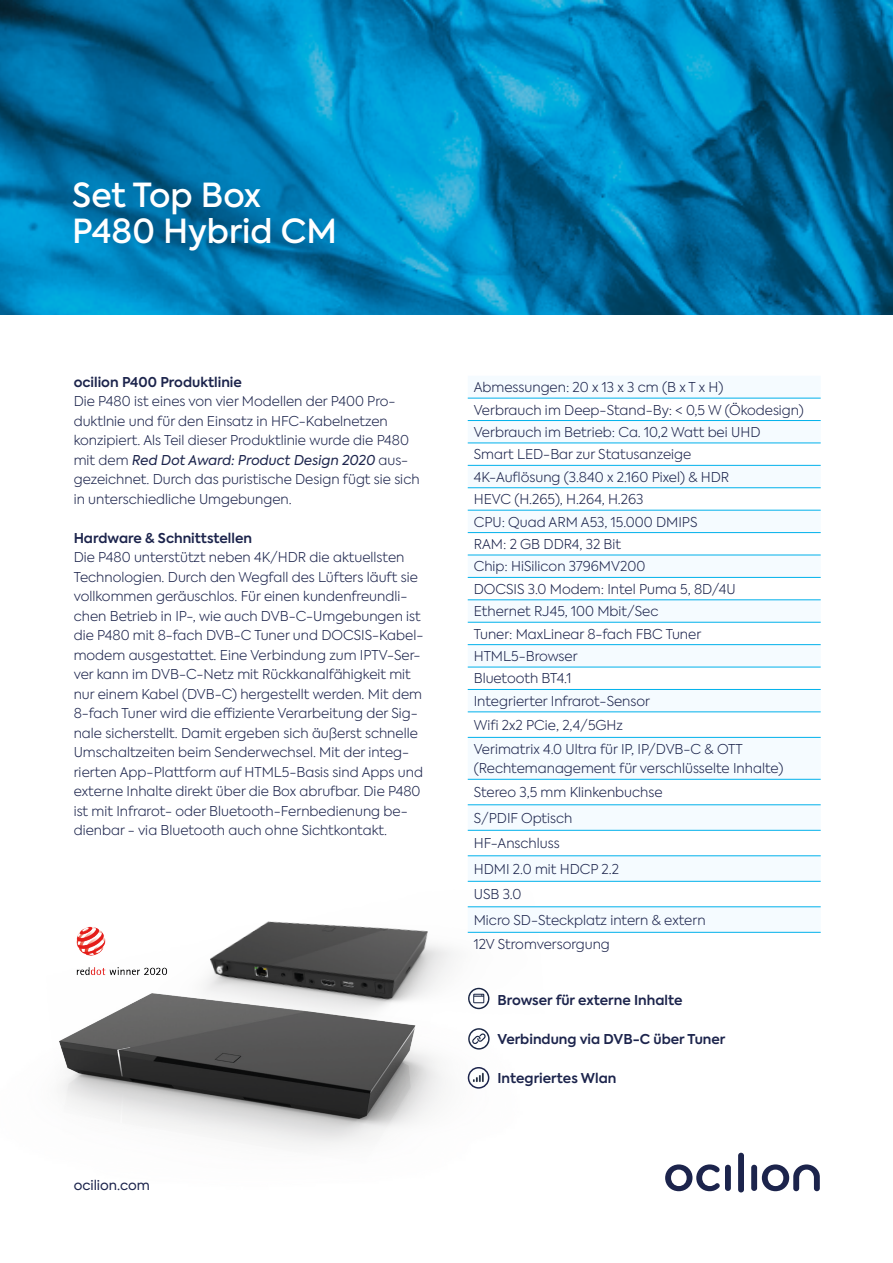
<style>
.page{position:relative;width:893px;height:1263px;background:#fff}
.page>*{position:absolute;margin:0;border:0;box-sizing:border-box;transform-origin:0 0}
.t1{font:500 33px/36px "Axiforma";color:#fff}
.t2{font:300 13.5px/19.5px "Axiforma";color:#1c244c}
.t3{font:600 13.5px "Axiforma";color:#1c244c}
.t4{font:13.5px "Axiforma";color:#1c244c}
.s1{font-weight:400;font-style:italic}
</style>
<div class="page">
<img style="left:210px;top:829px;width:258px;height:146px">
<img style="left:59px;top:975px;width:431px;height:171px">
<img style="left:71px;top:926px;width:100px;height:53px">
<img style="left:0;top:0;width:893px;height:315px">
<svg style="left:665px;top:1164px;width:55px;height:27px"></svg>
<div style="left:725px;top:1165px;width:6px;height:26px;background:#1c244c;border-radius:3px"></div>
<div style="left:738px;top:1153px;width:6px;height:39px;background:#1c244c;border-radius:3px"></div>
<div style="left:751px;top:1165px;width:6px;height:26px;background:#1c244c;border-radius:3px"></div>
<svg style="left:762px;top:1164px;width:58px;height:27px"></svg>
<svg style="left:468px;top:397px;width:353px;height:535px;fill:#f5fbff"></svg>
<hr style="left:468px;top:398px;width:353px;height:1px;background:#00b1eb">
<hr style="left:468px;top:420px;width:353px;height:1px;background:#00b1eb">
<hr style="left:468px;top:443px;width:353px;height:1px;background:#00b1eb">
<hr style="left:468px;top:465px;width:353px;height:1px;background:#00b1eb">
<hr style="left:468px;top:487px;width:353px;height:1px;background:#00b1eb">
<hr style="left:468px;top:510px;width:353px;height:1px;background:#00b1eb">
<hr style="left:468px;top:532px;width:353px;height:1px;background:#00b1eb">
<hr style="left:468px;top:555px;width:353px;height:1px;background:#00b1eb">
<hr style="left:468px;top:577px;width:353px;height:1px;background:#00b1eb">
<hr style="left:468px;top:599px;width:353px;height:1px;background:#00b1eb">
<hr style="left:468px;top:622px;width:353px;height:1px;background:#00b1eb">
<hr style="left:468px;top:644px;width:353px;height:1px;background:#00b1eb">
<hr style="left:468px;top:667px;width:353px;height:1px;background:#00b1eb">
<hr style="left:468px;top:689px;width:353px;height:1px;background:#00b1eb">
<hr style="left:468px;top:711px;width:353px;height:1px;background:#00b1eb">
<hr style="left:468px;top:737px;width:353px;height:1px;background:#00b1eb">
<hr style="left:468px;top:779px;width:353px;height:1px;background:#00b1eb">
<hr style="left:468px;top:804px;width:353px;height:1px;background:#00b1eb">
<hr style="left:468px;top:830px;width:353px;height:1px;background:#00b1eb">
<hr style="left:468px;top:855px;width:353px;height:1px;background:#00b1eb">
<hr style="left:468px;top:881px;width:353px;height:1px;background:#00b1eb">
<hr style="left:468px;top:906px;width:353px;height:1px;background:#00b1eb">
<hr style="left:468px;top:932px;width:353px;height:1px;background:#00b1eb">
<svg style="left:468px;top:988px;width:21px;height:21px"></svg>
<svg style="left:468px;top:1028px;width:22px;height:21px"></svg>
<img style="left:472px;top:1071px;width:14px;height:13px">
<div style="left:468px;top:1067px;width:21px;height:22px;border:2px solid #1c244c;border-radius:50%"></div>
<h1 class="t1" style="left:72px;top:177px;width:266px">Set Top Box<br>P480 Hybrid CM</h1>
<p class="t3" style="left:74px;top:373px;width:170px">ocilion P400 Produktlinie</p>
<p class="t2" style="left:74px;top:392px;width:347px">Die P480 ist eines von vier Modellen der P400 Pro&shy;duktlnie und für den Einsatz in HFC-Kabelnetzen konzipiert. Als Teil dieser Produktlinie wurde die P480 mit dem <span class="s1">Red Dot Award: Product Design 2020</span> aus&shy;gezeichnet. Durch das puristische Design fügt sie sich in unterschiedliche Umgebungen.</p>
<p class="t3" style="left:74px;top:529px;width:180px">Hardware &amp; Schnittstellen</p>
<p class="t2" style="left:74px;top:548px;width:351px">Die P480 unterstützt neben 4K/HDR die aktuellsten Technologien. Durch den Wegfall des Lüfters läuft sie vollkommen geräuschlos. Für einen kundenfreundli&shy;chen Betrieb in IP-, wie auch DVB-C-Umgebungen ist die P480 mit 8-fach DVB-C Tuner und DOCSIS-Kabel&shy;modem ausgestattet. Eine Verbindung zum IPTV-Ser&shy;ver kann im DVB-C-Netz mit Rückkanalfähigkeit mit nur einem Kabel (DVB-C) hergestellt werden. Mit dem 8-fach Tuner wird die effiziente Verarbeitung der Sig&shy;nale sicherstellt. Damit ergeben sich äußerst schnelle Umschaltzeiten beim Senderwechsel. Mit der integ&shy;rierten App-Plattform auf HTML5-Basis sind Apps und externe Inhalte direkt über die Box abrufbar. Die P480 ist mit Infrarot- oder Bluetooth-Fernbedienung be&shy;dienbar - via Bluetooth auch ohne Sichtkontakt.</p>
<p class="t4" style="left:74px;top:1176px;width:78px">ocilion.com</p>
<p class="t2" style="left:474px;top:376px;width:332px;line-height:22.4px">Abmessungen: 20 x 13 x 3 cm (B x T x H)<br>Verbrauch im Deep-Stand-By: &lt; 0,5 W (Ökodesign)<br>Verbrauch im Betrieb: Ca. 10,2 Watt bei UHD<br>Smart LED-Bar zur Statusanzeige<br>4K-Auflösung (3.840 x 2.160 Pixel) &amp; HDR<br>HEVC (H.265), H.264, H.263<br>CPU: Quad ARM A53, 15.000 DMIPS<br>RAM: 2 GB DDR4, 32 Bit<br>Chip: HiSilicon 3796MV200<br>DOCSIS 3.0 Modem: Intel Puma 5, 8D/4U<br>Ethernet RJ45, 100 Mbit/Sec<br>Tuner: MaxLinear 8-fach FBC Tuner<br>HTML5-Browser<br>Bluetooth BT4.1<br>Integrierter Infrarot-Sensor</p>
<p class="t2" style="left:474px;top:713px;width:270px;line-height:24px">Wifi 2x2 PCie, 2,4/5GHz<br>Verimatrix 4.0 Ultra für IP, IP/DVB-C &amp; OTT</p>
<p class="t2" style="left:474px;top:756px;width:311px;line-height:24px">(Rechtemanagement für verschlüsselte Inhalte)<br>Stereo 3,5 mm Klinkenbuchse</p>
<p class="t2" style="left:474px;top:805px;width:233px;line-height:25.5px">S/PDIF Optisch<br>HF-Anschluss<br>HDMI 2.0 mit HDCP 2.2<br>USB 3.0<br>Micro SD-Steckplatz intern &amp; extern</p>
<p class="t2" style="left:474px;top:934px;width:138px">12V Stromversorgung</p>
<p class="t3" style="left:497px;top:991px;width:186px">Browser für externe Inhalte</p>
<p class="t3" style="left:497px;top:1030px;width:229px">Verbindung via DVB-C über Tuner</p>
<p class="t3" style="left:497px;top:1069px;width:120px">Integriertes Wlan</p>
</div>
